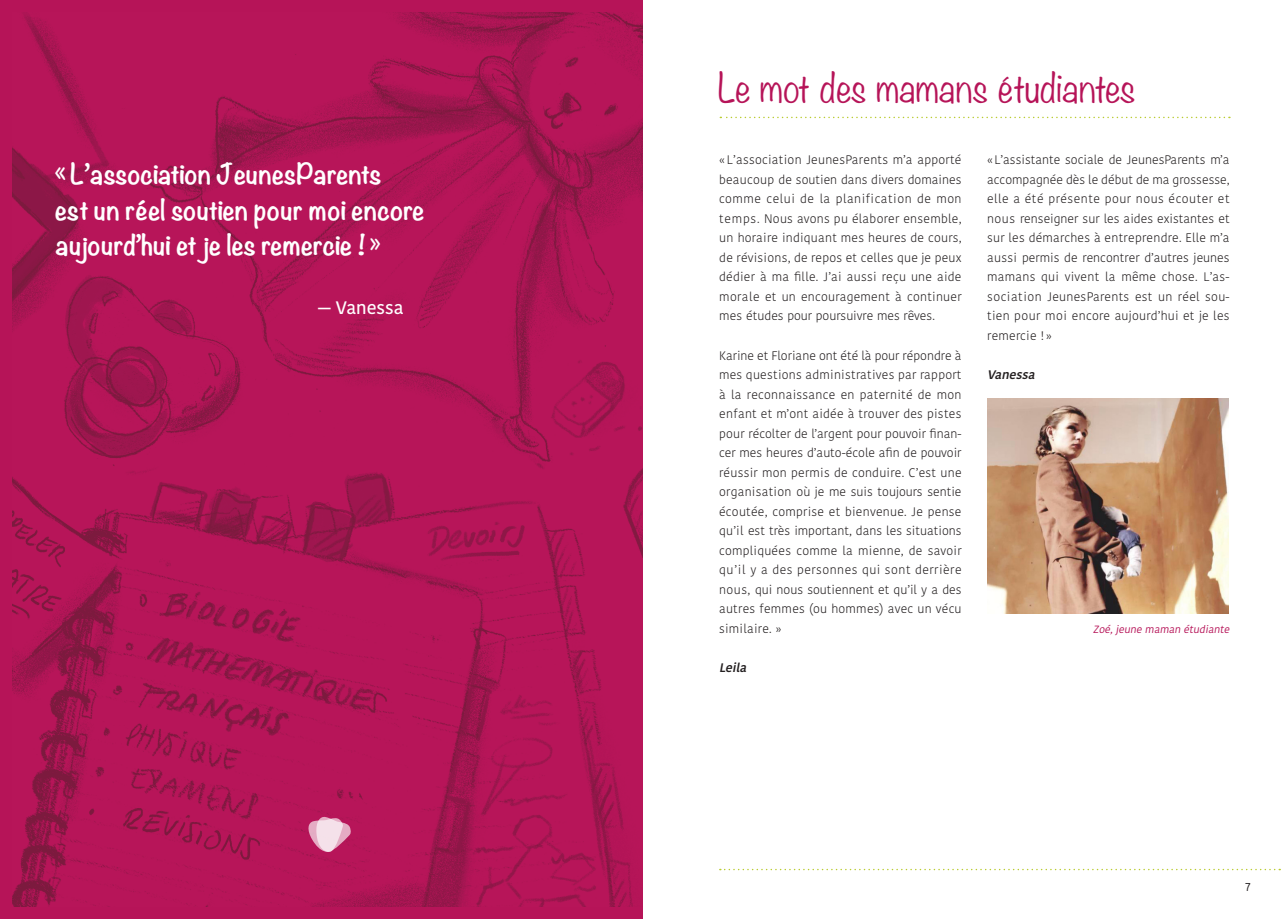
<style>
.page{position:relative;width:1285px;height:919px;background:#fff}
.page>*{position:absolute;margin:0;border:0;box-sizing:border-box;transform-origin:0 0}
.t1{font:300 36px "Noteworthy";color:#b61458}
.t2{font:700 25.5px/35.2px "Noteworthy";color:#fff}
.t3{font:500 18px "Kohinoor Bangla";color:#fff}
.t4{font:300 12.3px/19.5px "Kohinoor Bangla";letter-spacing:.02em;color:#231f20;text-align:justify}
.t5{font:italic 600 12.3px "Kohinoor Bangla";color:#231f20}
.t6{font:11.7px "Kohinoor Bangla";color:#231f20}
.t7{font:italic 10.5px "Kohinoor Bangla";color:#b61458}
</style>
<div class="page">
<svg style="left:719px;top:868px;width:560px;height:2px"></svg>
<div style="left:0;top:0;width:642px;height:918px;background:#b61458"></div>
<svg style="left:720px;top:117px;width:509px;height:1px"></svg>
<img style="left:13px;top:13px;width:629px;height:893px">
<svg style="left:306px;top:815px;width:45px;height:38px"></svg>
<img style="left:987px;top:398px;width:241px;height:215px">
<h2 class="t2" style="left:55px;top:154px;width:371px">«L’association JeunesParents<br>est un réel soutien pour moi encore aujourd’hui et je les remercie ! »</h2>
<h3 class="t3" style="left:318px;top:293px;width:87px">— Vanessa</h3>
<h1 class="t1" style="left:718px;top:56px;width:419px">Le mot des mamans étudiantes</h1>
<p class="t4" style="left:719px;top:150px;width:244px">« L’association JeunesParents m’a apporté beaucoup de soutien dans divers domaines comme celui de la planification de mon temps. Nous avons pu élaborer ensemble, un horaire indiquant mes heures de cours, de révisions, de repos et celles que je peux dédier à ma fille. J’ai aussi reçu une aide morale et un encouragement à continuer mes études pour poursuivre mes rêves.</p>
<p class="t4" style="left:719px;top:345px;width:244px">Karine et Floriane ont été là pour répondre à mes questions administratives par rapport à la reconnaissance en paternité de mon enfant et m’ont aidée à trouver des pistes pour récolter de l’argent pour pouvoir finan&shy;cer mes heures d’auto-école afin de pouvoir réussir mon permis de conduire. C’est une organisation où je me suis toujours sentie écoutée, comprise et bienvenue. Je pense qu’il est très important, dans les situations compliquées comme la mienne, de savoir qu’il y a des personnes qui sont derrière nous, qui nous soutiennent et qu’il y a des autres femmes (ou hommes) avec un vécu similaire. »</p>
<p class="t5" style="left:719px;top:657px;width:32px">Leila</p>
<p class="t4" style="left:986px;top:150px;width:244px">« L’assistante sociale de JeunesParents m’a accompagnée dès le début de ma grossesse, elle a été présente pour nous écouter et nous renseigner sur les aides existantes et sur les démarches à entreprendre. Elle m’a aussi permis de rencontrer d’autres jeunes mamans qui vivent la même chose. L’as&shy;sociation JeunesParents est un réel sou&shy;tien pour moi encore aujourd’hui et je les remercie ! »</p>
<p class="t5" style="left:986px;top:364px;width:53px">Vanessa</p>
<p class="t7" style="left:1092px;top:621px;width:140px">Zoé,jeune maman étudiante</p>
<p class="t6" style="left:1245px;top:877px;width:7px">7</p>
</div>
